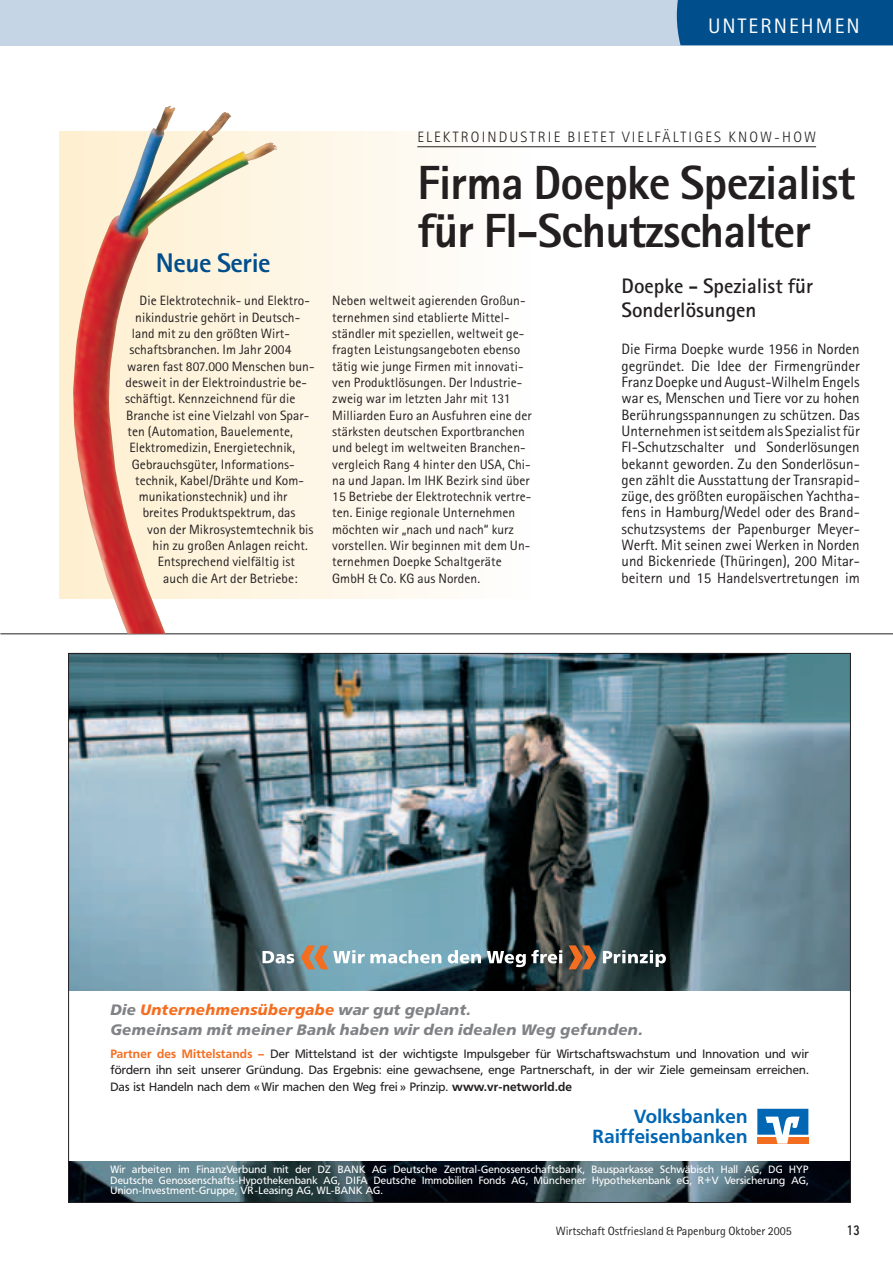
<style>
.page{position:relative;width:893px;height:1262px;background:#fff}
.page>*{position:absolute;margin:0;border:0;box-sizing:border-box;transform-origin:0 0}
.t1{font:800 48px/48px "Rotis Sans Serif";letter-spacing:-.015em;color:#231f20}
.t2{font:800 27px "Rotis Sans Serif";letter-spacing:-.015em;color:#004f8c}
.t3{font:700 21px/24px "Rotis Sans Serif";color:#231f20}
.t4{font:21px "Rotis Sans Serif";letter-spacing:.1em;color:#fff}
.t5{font:700 18.75px/20.2px "Frutiger VR";letter-spacing:.025em;color:#0166b3;text-align:right}
.t6{font:15px/16.4px "Rotis Sans Serif";color:#231f20;text-align:justify}
.t7{font:300 15px "Rotis Sans Serif";letter-spacing:.145em;color:#231f20}
.t8{font:800 15px "Rotis Sans Serif";color:#231f20;scale:.77 1}
.t9{font:italic 900 14.85px/19.4px "Frutiger VR";letter-spacing:.02em;color:#808285}
.t10{font:13.5px/16.4px "Rotis Sans Serif";letter-spacing:.005em;color:#231f20}
.t11{font:12px/16.4px "Frutiger VR";letter-spacing:.015em;color:#231f20;text-align:justify}
.t12{font:12px "Rotis Sans Serif";color:#231f20}
.t13{font:10.5px/10.5px "Frutiger VR";letter-spacing:.02em;color:#fff;text-align:justify}
.s1{color:#f36e21}
.s2{font-weight:700;color:#f36e21}
.s3{font-weight:700}
</style>
<div class="page">
<svg style="left:60px;top:132px;width:470px;height:466px"></svg>
<div style="left:0;top:0;width:892px;height:45px;background:#c5d5e5"></div>
<div style="left:676px;top:0;width:216px;height:45px;background:#004f8c"></div>
<img style="left:70px;top:655px;width:778px;height:545px">
<div style="left:68px;top:991px;width:782px;height:169px;background:#fff"></div>
<svg style="left:757px;top:1108px;width:52px;height:36px"></svg>
<svg style="left:757px;top:1108px;width:51px;height:35px"></svg>
<svg style="left:262px;top:951px;width:32px;height:12px"></svg>
<svg style="left:447px;top:950px;width:34px;height:13px"></svg>
<svg style="left:487px;top:949px;width:75px;height:18px"></svg>
<svg style="left:603px;top:950px;width:63px;height:17px"></svg>
<svg style="left:301px;top:945px;width:140px;height:24px;background:#9eb3b6"></svg>
<svg style="left:568px;top:945px;width:28px;height:24px"></svg>
<hr style="left:0;top:633px;width:892px;height:1px;background:#231f20">
<hr style="left:417px;top:146px;width:399px;height:1px;background:#231f20">
<img style="left:73px;top:106px;width:204px;height:527px">
<h3 class="t4" style="left:708px;top:18px;width:153px">UNTERNEHMEN</h3>
<h2 class="t2" style="left:156px;top:253px;width:116px">Neue Serie</h2>
<p class="t10" style="left:140px;top:294px;width:172px">Die Elektrotechnik- und Elektro-</p>
<p class="t10" style="left:135px;top:310px;width:166px">nikindustrie gehört in Deutsch-</p>
<p class="t10" style="left:132px;top:327px;width:160px">land mit zu den größten Wirt-</p>
<p class="t10" style="left:129px;top:343px;width:163px">schaftsbranchen. Im Jahr 2004</p>
<p class="t10" style="left:127px;top:359px;width:189px">waren fast 807.000 Menschen bun-</p>
<p class="t10" style="left:126px;top:375px;width:183px">desweit in der Elektroindustrie be-</p>
<p class="t10" style="left:125px;top:392px;width:172px">schäftigt. Kennzeichnend für die</p>
<p class="t10" style="left:126px;top:408px;width:185px">Branche ist eine Vielzahl von Spar-</p>
<p class="t10" style="left:128px;top:424px;width:167px">ten (Automation, Bauelemente,</p>
<p class="t10" style="left:129px;top:441px;width:167px">Elektromedizin, Energietechnik,</p>
<p class="t10" style="left:132px;top:457px;width:164px">Gebrauchsgüter, Informations-</p>
<p class="t10" style="left:135px;top:473px;width:170px">technik, Kabel/Drähte und Kom-</p>
<p class="t10" style="left:139px;top:490px;width:150px">munikationstechnik) und ihr</p>
<p class="t10" style="left:143px;top:506px;width:154px">breites Produktspektrum, das</p>
<p class="t10" style="left:147px;top:522px;width:168px">von der Mikrosystemtechnik bis</p>
<p class="t10" style="left:152px;top:538px;width:157px">hin zu großen Anlagen reicht.</p>
<p class="t10" style="left:158px;top:555px;width:139px">Entsprechend vielfältig ist</p>
<p class="t10" style="left:163px;top:571px;width:136px">auch die Art der Betriebe:</p>
<p class="t7" style="left:417px;top:132px;width:400px">ELEKTROINDUSTRIE BIETET VIELFÄLTIGES KNOW-HOW</p>
<h1 class="t1" style="left:417px;top:163px;width:439px">Firma Doepke Spezialist für FI-Schutzschalter</h1>
<p class="t10" style="left:332px;top:294px;width:201px">Neben weltweit agierenden Großun&shy;ternehmen sind etablierte Mittel&shy;ständler mit speziellen, weltweit ge&shy;fragten Leistungsangeboten ebenso tätig wie junge Firmen mit innovati&shy;ven Produktlösungen. Der Industrie&shy;zweig war im letzten Jahr mit 131<br>Milliarden Euro an Ausfuhren eine der stärksten deutschen Exportbranchen und belegt im weltweiten Branchen&shy;vergleich Rang 4 hinter den USA, Chi&shy;na und Japan. Im IHK Bezirk sind über 15 Betriebe der Elektrotechnik vertre&shy;ten. Einige regionale Unternehmen möchten wir „nach und nach“ kurz vorstellen. Wir beginnen mit dem Un&shy;ternehmen Doepke Schaltgeräte GmbH &amp; Co. KG aus Norden.</p>
<h3 class="t3" style="left:621px;top:276px;width:193px">Doepke - Spezialist für<br>Sonderlösungen</h3>
<p class="t6" style="left:621px;top:343px;width:240px">Die Firma Doepke wurde 1956 in Norden gegründet. Die Idee der Firmengründer Franz Doepke und August-Wilhelm Engels war es, Menschen und Tiere vor zu hohen Berührungsspannungen zu schützen. Das Unternehmen ist seitdem als Spezialist für FI-Schutzschalter und Sonderlösungen bekannt geworden. Zu den Sonderlösun&shy;gen zählt die Ausstattung der Transrapid&shy;züge, des größten europäischen Yachtha&shy;fens in Hamburg/Wedel oder des Brand&shy;schutzsystems der Papenburger Meyer-Werft. Mit seinen zwei Werken in Norden und Bickenriede (Thüringen), 200 Mitar&shy;beitern und 15 Handelsvertretungen im</p>
<p class="t9" style="left:110px;top:1000px;width:534px">Die <span class="s1">Unternehmensübergabe</span> war gut geplant.<br>Gemeinsam mit meiner Bank haben wir den idealen Weg gefunden.</p>
<p class="t11" style="left:110px;top:1045px;width:699px"><span class="s2">Partner des Mittelstands –</span> Der Mittelstand ist der wichtigste Impulsgeber für Wirtschaftswachstum und Innovation und wir fördern ihn seit unserer Gründung. Das Ergebnis: eine gewachsene, enge Partnerschaft, in der wir Ziele gemeinsam erreichen.<br>Das ist Handeln nach dem « Wir machen den Weg frei » Prinzip. <span class="s3">www.vr-networld.de</span></p>
<h3 class="t5" style="left:592px;top:1106px;width:156px">Volksbanken<br>Raiffeisenbanken</h3>
<p class="t13" style="left:110px;top:1164px;width:699px">Wir arbeiten im FinanzVerbund mit der DZ BANK AG Deutsche Zentral-Genossenschaftsbank, Bausparkasse Schwäbisch Hall AG, DG HYP Deutsche Genossenschafts-Hypothekenbank AG, DIFA Deutsche Immobilien Fonds AG, Münchener Hypothekenbank eG, R+V Versicherung AG, Union-Investment-Gruppe, VR-Leasing AG, WL-BANK AG.</p>
<p class="t12" style="left:555px;top:1226px;width:237px">Wirtschaft Ostfriesland &amp; Papenburg Oktober 2005</p>
<p class="t8" style="left:846px;top:1224px;width:18px">13</p>
</div>
